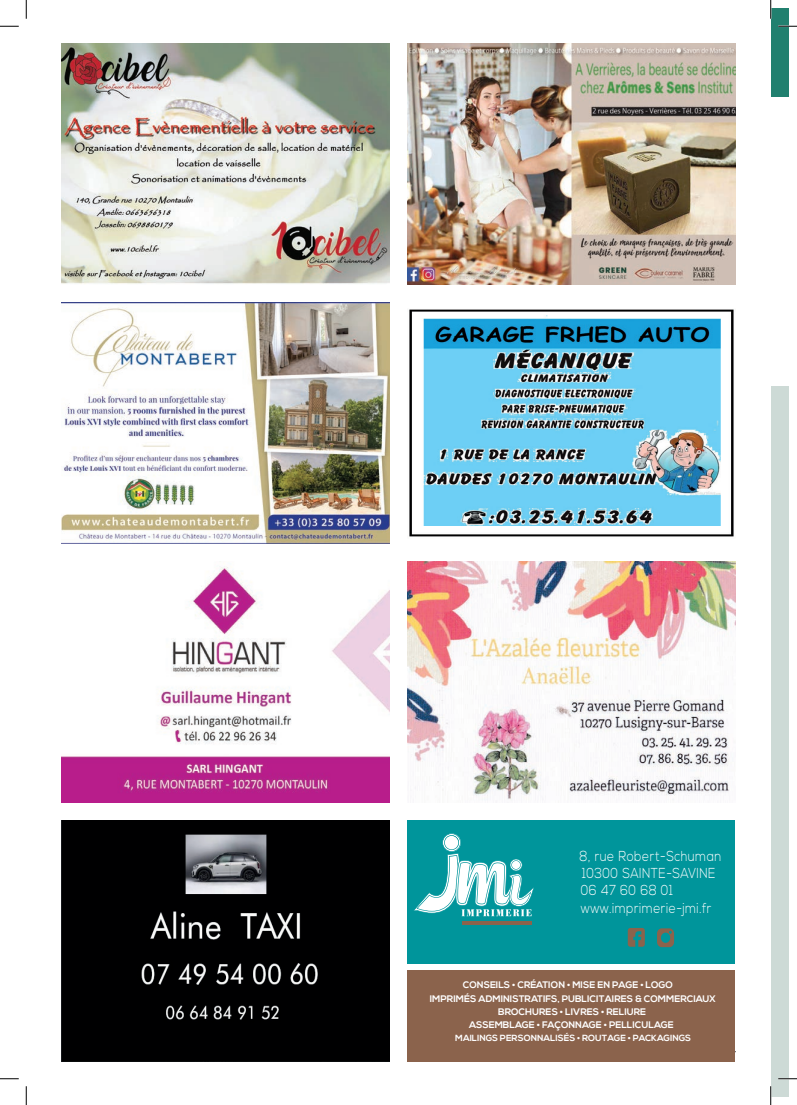
<style>
.page{position:relative;width:797px;height:1105px;background:#fff}
.page>*{position:absolute;margin:0;border:0;box-sizing:border-box;transform-origin:0 0}
.t1{font:300 14.38px/17.2px "Nexa";letter-spacing:.04em;color:#fff;scale:.83 1}
.t2{font:700 9.5px/14.4px "Nexa";color:#fff}
.t3{font:700 8.88px "Nexa";color:#fff}
</style>
<div class="page">
<div style="left:770px;top:386px;width:18px;height:710px;background:#cddad6"></div>
<div style="left:770px;top:9px;width:18px;height:88px;background:#21806f"></div>
<img style="left:62px;top:303px;width:327px;height:240px">
<img style="left:62px;top:44px;width:327px;height:240px">
<img style="left:407px;top:44px;width:328px;height:240px">
<img style="left:409px;top:309px;width:325px;height:228px">
<img style="left:62px;top:566px;width:327px;height:236px">
<img style="left:407px;top:562px;width:328px;height:238px">
<img style="left:62px;top:820px;width:327px;height:241px">
<div style="left:407px;top:820px;width:328px;height:144px;background:#00959b"></div>
<svg style="left:414px;top:833px;width:120px;height:83px"></svg>
<div style="left:407px;top:970px;width:328px;height:91px;background:#8b634c"></div>
<hr style="left:462px;top:921px;width:69px;height:3px;background:#8b634c">
<svg style="left:627px;top:928px;width:18px;height:19px"></svg>
<svg style="left:657px;top:928px;width:17px;height:19px"></svg>
<svg style="left:0;top:25px;width:19px;height:2px"></svg>
<svg style="left:778px;top:25px;width:19px;height:2px"></svg>
<svg style="left:0;top:1078px;width:19px;height:1px"></svg>
<svg style="left:778px;top:1078px;width:19px;height:1px"></svg>
<svg style="left:25px;top:0;width:2px;height:19px"></svg>
<svg style="left:25px;top:1086px;width:2px;height:19px"></svg>
<svg style="left:770px;top:0;width:1px;height:19px"></svg>
<svg style="left:770px;top:1086px;width:1px;height:19px"></svg>
<h1 class="t1" style="left:579px;top:848px;width:172px">8, rue Robert-Schuman<br>10300 SAINTE-SAVINE<br>06 47 60 68 01 www.imprimerie-jmi.fr</h1>
<p class="t2" style="left:430px;top:978px;width:287px;text-indent:33px">CONSEILS • CRÉATION • MISE EN PAGE • LOGO<br>IMPRIMÉS ADMINISTRATIFS, PUBLICITAIRES &amp; COMMERCIAUX</p>
<p class="t2" style="left:498px;top:1005px;width:149px">BROCHURES • LIVRES • RELIURE</p>
<p class="t3" style="left:455px;top:1032px;width:237px">MAILINGS PERSONNALISÉS • ROUTAGE • PACKAGINGS</p>
<p class="t2" style="left:469px;top:1018px;width:206px">ASSEMBLAGE • FAÇONNAGE • PELLICULAGE</p>
</div>
